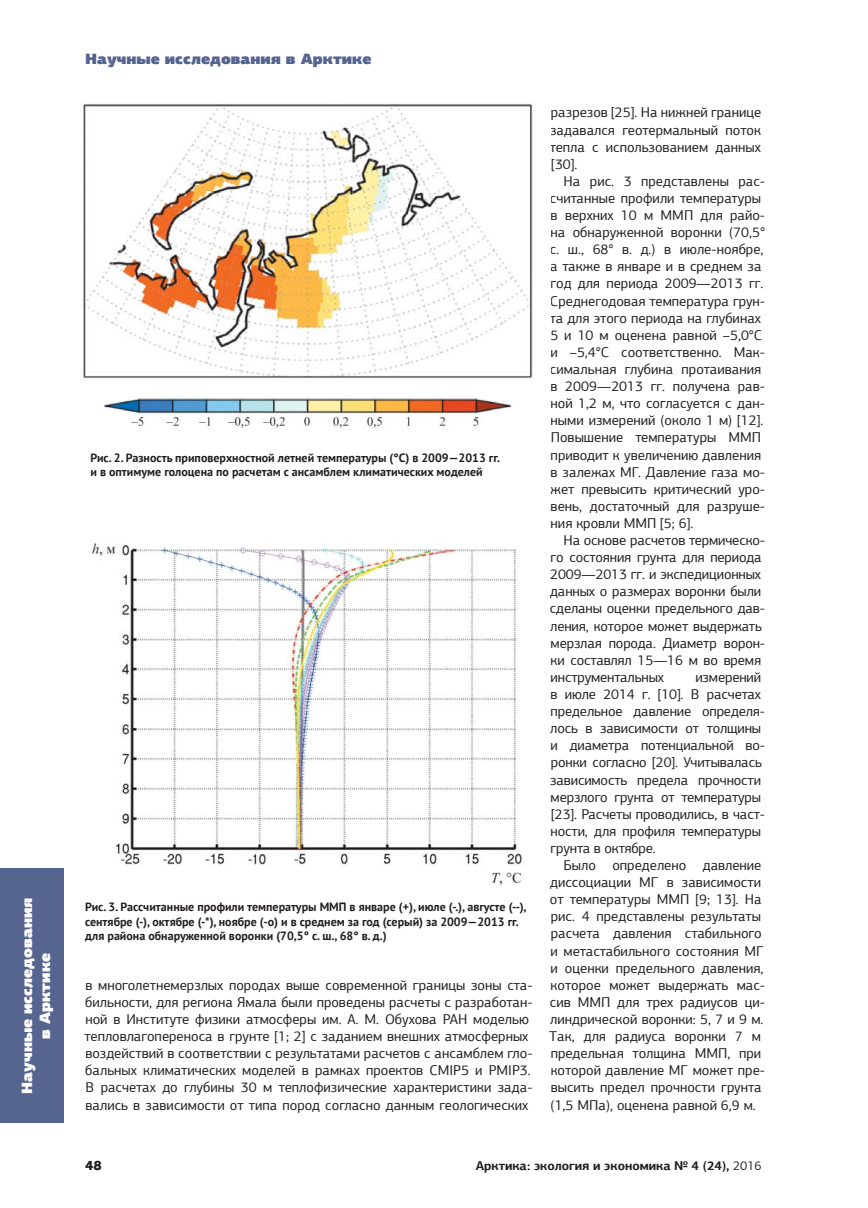
<style>
.page{position:relative;width:868px;height:1208px;background:#fff}
.page>*{position:absolute;margin:0;border:0;box-sizing:border-box;transform-origin:0 0}
.t1{font:900 15px "PF Agora Sans Pro";color:#566490}
.t2{font:900 15px/18px "PF Agora Sans Pro";color:#fff;text-align:center}
.t3{font:14.25px/17.1px "PF Agora Sans Pro";color:#231f20}
.t4{font:900 13.5px "PF Agora Sans Pro";color:#231f20}
.t5{font:700 12.75px "PF Agora Sans Pro";color:#231f20}
.t6{font:700 12px/14.4px "PT Sans";color:#231f20}
.s1{font-weight:400}
</style>
<div class="page">
<div style="left:0;top:868px;width:64px;height:255px;background:#566490"></div>
<img style="left:83px;top:104px;width:450px;height:325px">
<img style="left:92px;top:543px;width:432px;height:343px">
<p class="t2" style="left:19px;top:1093px;width:197px;rotate:-90deg">Научные исследования в Арктике</p>
<p class="t1" style="left:85px;top:53px;width:288px">Научные исследования в Арктике</p>
<p class="t6" style="left:90px;top:450px;width:411px">Рис. 2. Разность приповерхностной летней температуры (°С) в 2009—2013 гг. и в оптимуме голоцена по расчетам с ансамблем климатических моделей</p>
<p class="t6" style="left:85px;top:899px;width:443px">Рис. 3. Рассчитанные профили температуры ММП в январе (+), июле (-.), августе (--), сентябре (-), октябре (-*), ноябре (-о) и в среднем за год (серый) за 2009—2013 гг. для района обнаруженной воронки (70,5° с. ш., 68° в. д.)</p>
<p class="t3" style="left:85px;top:977px;width:449px">в многолетнемерзлых породах выше современной границы зоны ста&shy;бильности, для региона Ямала были проведены расчеты с разработан&shy;ной в Институте физики атмосферы им. А. М. Обухова РАН моделью тепловлагопереноса в грунте [1; 2] с заданием внешних атмосферных воздействий в соответствии с результатами расчетов с ансамблем гло&shy;бальных климатических моделей в рамках проектов CMIP5 и PMIP3.<br>В расчетах до глубины 30 м теплофизические характеристики зада&shy;вались в зависимости от типа пород согласно данным геологических</p>
<p class="t3" style="left:549px;top:105px;width:213px;text-align:justify">разрезов [25]. На нижней границе задавался геотермальный поток тепла с использованием данных [30].</p>
<p class="t3" style="left:549px;top:174px;width:217px;text-indent:14px">На рис. 3 представлены рас&shy;считанные профили температуры в верхних 10 м ММП для райо&shy;на обнаруженной воронки (70,5° с. ш., 68° в. д.) в июле-ноябре, а также в январе и в среднем за год для периода 2009—2013 гг.<br>Среднегодовая температура грун&shy;та для этого периода на глубинах<br>5 и 10 м оценена равной –5,0°С и –5,4°С соответственно. Мак&shy;симальная глубина протаивания в 2009—2013 гг. получена рав&shy;ной 1,2 м, что согласуется с дан&shy;ными измерений (около 1 м) [12].<br>Повышение температуры ММП приводит к увеличению давления в залежах МГ. Давление газа мо&shy;жет превысить критический уро&shy;вень, достаточный для разруше&shy;ния кровли ММП [5; 6].</p>
<p class="t3" style="left:550px;top:533px;width:217px;text-indent:14px">На основе расчетов термическо&shy;го состояния грунта для периода<br>2009—2013 гг. и экспедиционных данных о размерах воронки были сделаны оценки предельного дав&shy;ления, которое может выдержать мерзлая порода. Диаметр ворон&shy;ки составлял 15—16 м во время инструментальных</p>
<p class="t3" style="left:550px;top:670px;width:216px;text-indent:145px">измерений в июле 2014 г. [10]. В расчетах предельное давление определя&shy;лось в зависимости от толщины и диаметра потенциальной во&shy;ронки согласно [20]. Учитывалась зависимость предела прочности мерзлого грунта от температуры [23]. Расчеты проводились, в част&shy;ности, для профиля температуры грунта в октябре.</p>
<p class="t3" style="left:549px;top:858px;width:217px;text-indent:15px">Было определено давление диссоциации МГ в зависимости от температуры ММП [9; 13]. На рис. 4 представлены результаты расчета давления стабильного и метастабильного состояния МГ и оценки предельного давления, которое может выдержать мас&shy;сив ММП для трех радиусов ци&shy;линдрической воронки: 5, 7 и 9 м.<br>Так, для радиуса воронки 7 м предельная толщина ММП, при которой давление МГ может пре&shy;высить предел прочности грунта (1,5 МПа), оценена равной 6,9 м.</p>
<p class="t4" style="left:85px;top:1159px;width:18px">48</p>
<p class="t5" style="left:475px;top:1160px;width:287px">Арктика: экология и экономика № 4 (24), <span class="s1">2016</span></p>
</div>
